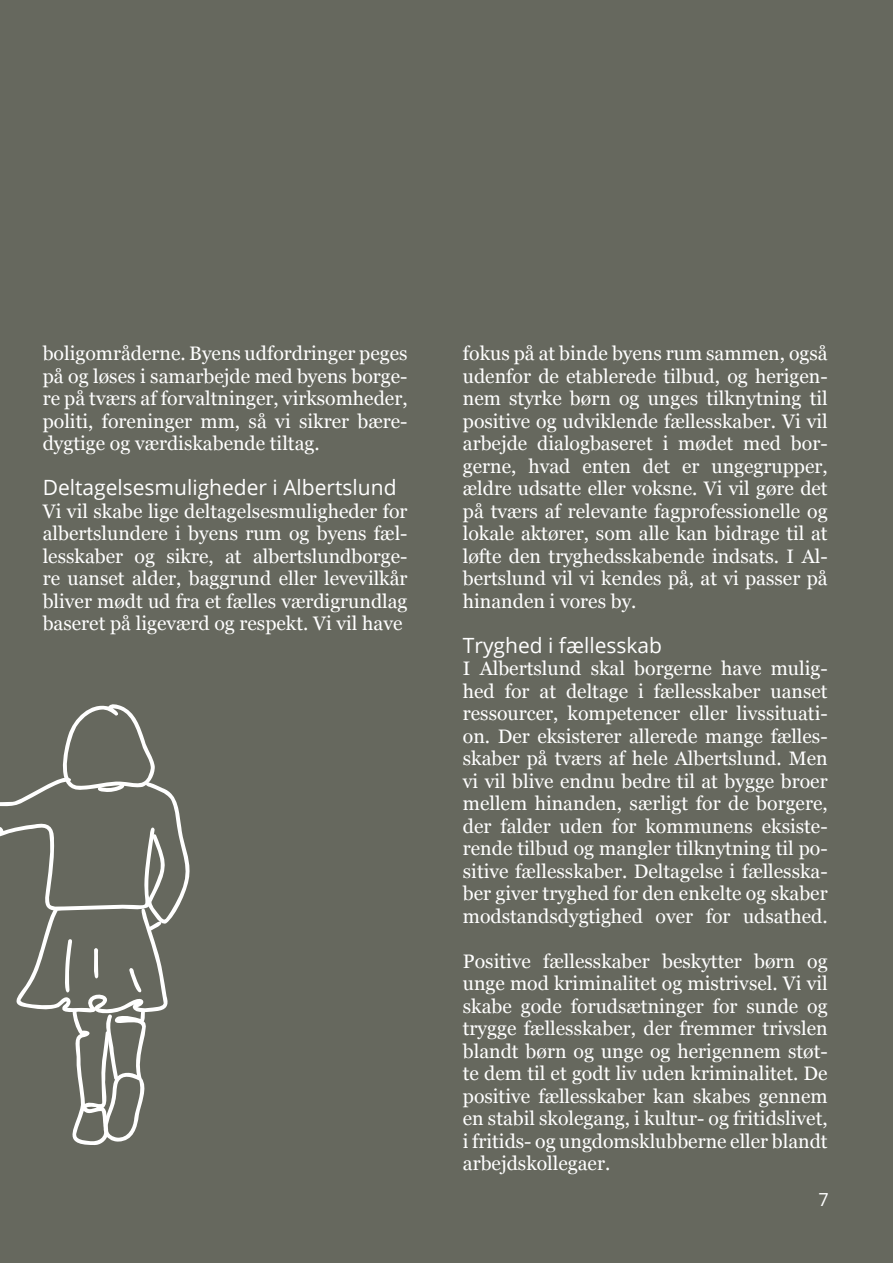
<style>
.page{position:relative;width:893px;height:1263px;background:#66685e}
.page>*{position:absolute;margin:0;border:0;box-sizing:border-box;transform-origin:0 0}
.t1{font:21px "Open Sans";color:#fff}
.t2{font:19.5px/22.5px "Georgia";color:#fff;text-align:justify}
.t3{font:18px "Open Sans";color:#fff}
</style>
<div class="page">
<svg style="left:0;top:704px;width:190px;height:441px"></svg>
<p class="t2" style="left:43px;top:341px;width:366px">boligområderne. Byens udfordringer peges på og løses i samarbejde med byens borge&shy;re på tværs af forvaltninger, virksomheder, politi, foreninger mm, så vi sikrer bære&shy;dygtige og værdiskabende tiltag.</p>
<p class="t1" style="left:43px;top:473px;width:355px">Deltagelsesmuligheder i Albertslund</p>
<p class="t2" style="left:43px;top:499px;width:366px">Vi vil skabe lige deltagelsesmuligheder for albertslundere i byens rum og byens fæl&shy;lesskaber og sikre, at albertslundborge&shy;re uanset alder, baggrund eller levevilkår bliver mødt ud fra et fælles værdigrundlag baseret på ligeværd og respekt. Vi vil have</p>
<p class="t2" style="left:463px;top:341px;width:366px">fokus på at binde byens rum sammen, også udenfor de etablerede tilbud, og herigen&shy;nem styrke børn og unges tilknytning til positive og udviklende fællesskaber. Vi vil arbejde dialogbaseret i mødet med bor&shy;gerne, hvad enten det er ungegrupper, ældre udsatte eller voksne. Vi vil gøre det på tværs af relevante fagprofessionelle og lokale aktører, som alle kan bidrage til at løfte den tryghedsskabende indsats. I Al&shy;bertslund vil vi kendes på, at vi passer på hinanden i vores by.</p>
<p class="t1" style="left:463px;top:631px;width:201px">Tryghed i fællesskab</p>
<p class="t2" style="left:463px;top:656px;width:366px">I Albertslund skal borgerne have mulig&shy;hed for at deltage i fællesskaber uanset ressourcer, kompetencer eller livssituati&shy;on. Der eksisterer allerede mange fælles&shy;skaber på tværs af hele Albertslund. Men vi vil blive endnu bedre til at bygge broer mellem hinanden, særligt for de borgere, der falder uden for kommunens eksiste&shy;rende tilbud og mangler tilknytning til po&shy;sitive fællesskaber. Deltagelse i fællesska&shy;ber giver tryghed for den enkelte og skaber modstandsdygtighed over for udsathed.</p>
<p class="t2" style="left:463px;top:949px;width:366px">Positive fællesskaber beskytter børn og unge mod kriminalitet og mistrivsel. Vi vil skabe gode forudsætninger for sunde og trygge fællesskaber, der fremmer trivslen blandt børn og unge og herigennem støt&shy;te dem til et godt liv uden kriminalitet. De positive fællesskaber kan skabes gennem en stabil skolegang, i kultur- og fritidslivet, i fritids- og ungdomsklubberne eller blandt arbejdskollegaer.</p>
<p class="t3" style="left:818px;top:1187px;width:12px">7</p>
</div>
